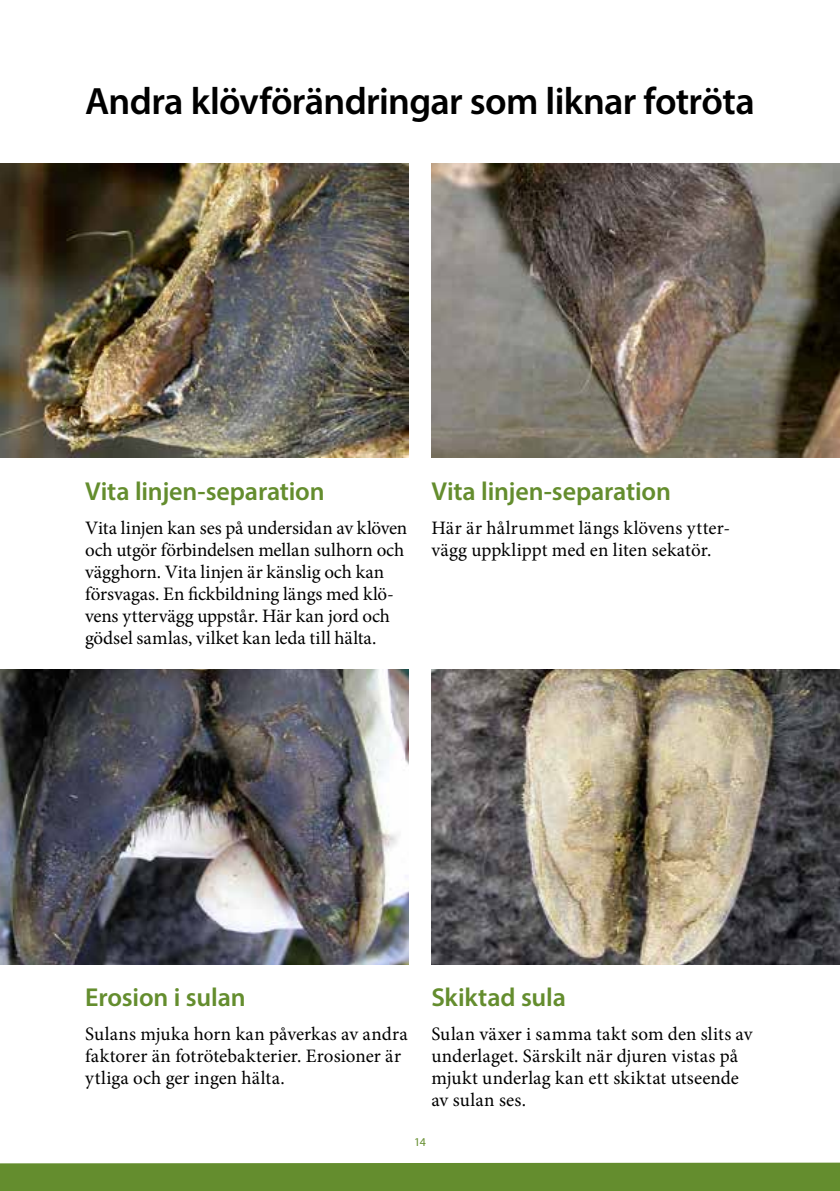
<style>
.page{position:relative;width:840px;height:1191px;background:#fff}
.page>*{position:absolute;margin:0;border:0;box-sizing:border-box;transform-origin:0 0}
.t1{font:600 38.2px "Myriad Pro";letter-spacing:-.02em;color:#000}
.t2{font:600 26px "Myriad Pro";letter-spacing:-.005em;color:#648d2e}
.t3{font:19px/22px "Minion Pro";color:#000}
.t4{font:12px "Myriad Pro";color:#648d2e}
</style>
<div class="page">
<div style="left:0;top:1162px;width:839px;height:29px;background:#648d2e"></div>
<img style="left:0;top:163px;width:408px;height:295px">
<img style="left:431px;top:163px;width:408px;height:295px">
<img style="left:0;top:669px;width:408px;height:295px">
<img style="left:431px;top:669px;width:408px;height:295px">
<h1 class="t1" style="left:85px;top:77px;width:670px">Andra klövförändringar som liknar fotröta</h1>
<h2 class="t2" style="left:85px;top:475px;width:241px">Vita linjen-separation</h2>
<p class="t3" style="left:85px;top:516px;width:323px">Vita linjen kan ses på undersidan av klöven och utgör förbindelsen mellan sulhorn och vägghorn. Vita linjen är känslig och kan försvagas. En fickbildning längs med klö&shy;vens yttervägg uppstår. Här kan jord och gödsel samlas, vilket kan leda till hälta.</p>
<h2 class="t2" style="left:431px;top:475px;width:241px">Vita linjen-separation</h2>
<p class="t3" style="left:431px;top:516px;width:300px">Här är hålrummet längs klövens ytter&shy;vägg uppklippt med en liten sekatör.</p>
<h2 class="t2" style="left:85px;top:981px;width:162px">Erosion i sulan</h2>
<p class="t3" style="left:85px;top:1022px;width:324px">Sulans mjuka horn kan påverkas av andra faktorer än fotrötebakterier. Erosioner är ytliga och ger ingen hälta.</p>
<h2 class="t2" style="left:431px;top:981px;width:136px">Skiktad sula</h2>
<p class="t3" style="left:431px;top:1022px;width:322px">Sulan växer i samma takt som den slits av underlaget. Särskilt när djuren vistas på mjukt underlag kan ett skiktat utseende av sulan ses.</p>
<p class="t4" style="left:414px;top:1134px;width:13px">14</p>
</div>
